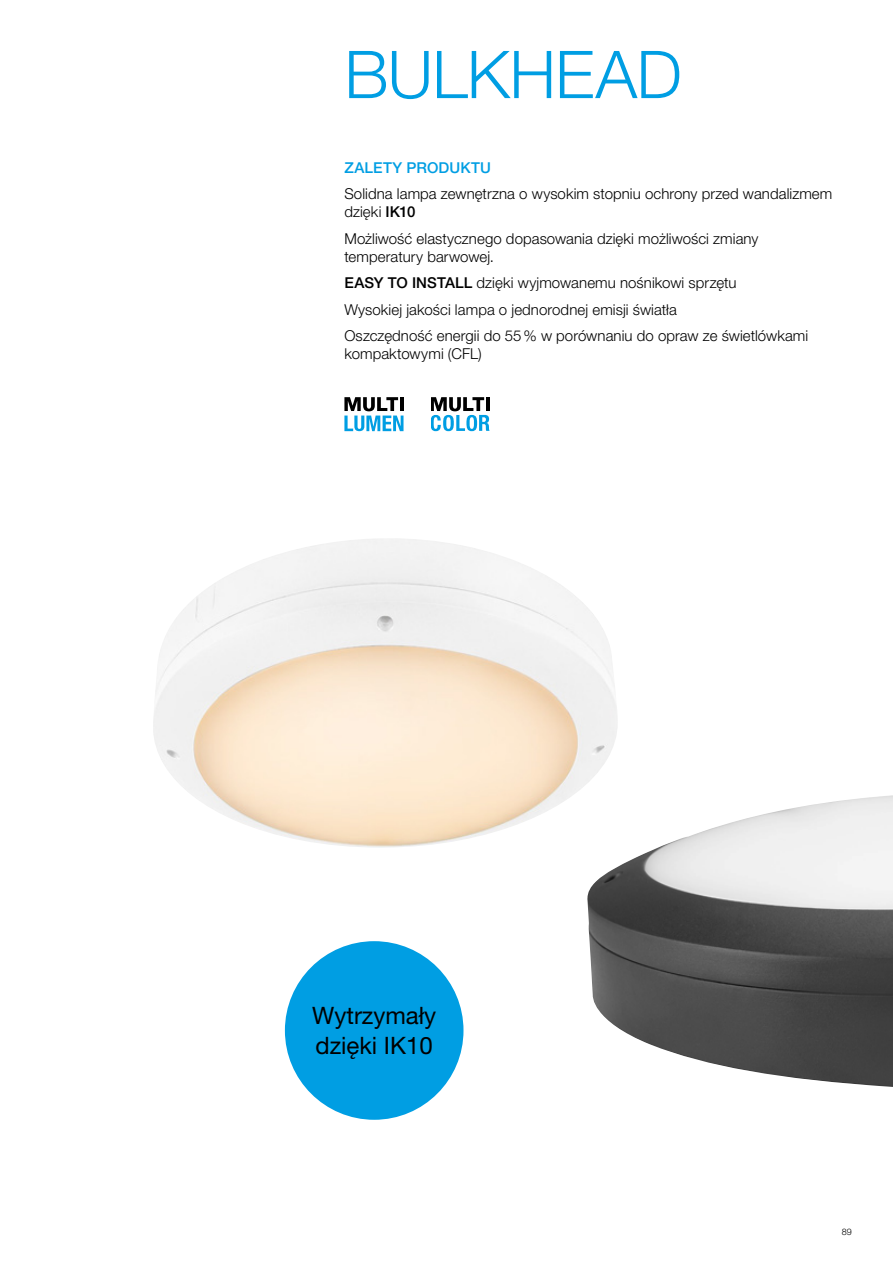
<style>
.page{position:relative;width:893px;height:1263px;background:#fff}
.page>*{position:absolute;margin:0;border:0;box-sizing:border-box;transform-origin:0 0}
.t1{font:300 66px "Helvetica Neue LTW1 G";letter-spacing:-.01em;color:#009ee3}
.t2{font:24px/30px "Helvetica Neue LTW1 G";color:#000}
.t3{font:300 15px/18px "Helvetica Neue LTW1 G";letter-spacing:.005em;color:#000}
.t4{font:500 15px "Helvetica Neue LTW1 G";color:#009ee3}
.t5{font:300 9px "Helvetica Neue LTW1 G";color:#000}
.s1{font-weight:500}
</style>
<div class="page">
<div style="left:285px;top:941px;width:178px;height:179px;background:#009ee3;border-radius:50%"></div>
<img style="left:587px;top:795px;width:306px;height:292px">
<img style="left:153px;top:539px;width:465px;height:309px">
<svg style="left:431px;top:397px;width:58px;height:34px"></svg>
<hr style="left:486px;top:397px;width:3px;height:14px;background:#000">
<svg style="left:344px;top:397px;width:59px;height:34px"></svg>
<h1 class="t1" style="left:344px;top:34px;width:339px">BULKHEAD</h1>
<p class="t4" style="left:344px;top:158px;width:148px">ZALETY PRODUKTU</p>
<p class="t3" style="left:344px;top:185px;width:489px">Solidna lampa zewnętrzna o wysokim stopniu ochrony przed wandalizmem dzięki <span class="s1">IK10</span></p>
<p class="t3" style="left:344px;top:229px;width:416px">Możliwość elastycznego dopasowania dzięki możliwości zmiany temperatury barwowej.</p>
<p class="t3" style="left:344px;top:269px;width:465px;line-height:26.5px"><span class="s1">EASY TO INSTALL</span> dzięki wyjmowanemu nośnikowi sprzętu<br>Wysokiej jakości lampa o jednorodnej emisji światła<br>Oszczędność energii do 55% w porównaniu do opraw ze świetlówkami</p>
<p class="t3" style="left:344px;top:345px;width:139px">kompaktowymi (CFL)</p>
<h2 class="t2" style="left:312px;top:1000px;width:125px">Wytrzymały dzięki IK10</h2>
<p class="t5" style="left:842px;top:1226px;width:12px">89</p>
</div>
